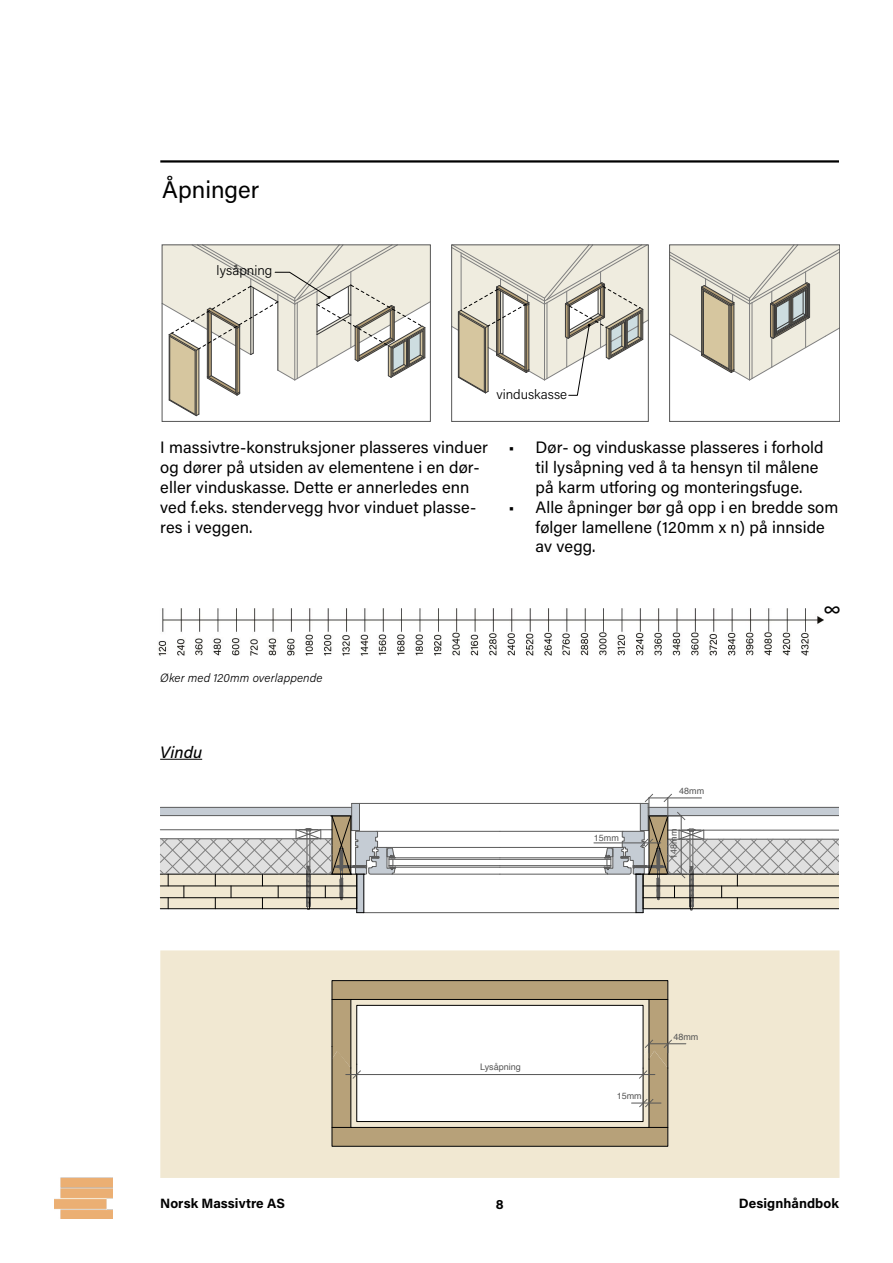
<style>
.page{position:relative;width:893px;height:1263px;background:#fff}
.page>*{position:absolute;margin:0;border:0;box-sizing:border-box;transform-origin:0 0}
.t1{font:24px "Acumin Pro";color:#000}
.t2{font:italic 500 21px "Acumin Pro";color:#000}
.t3{font:16.5px/19.8px "Acumin Pro";letter-spacing:.005em;color:#000}
.t4{font:italic 500 16.5px "Acumin Pro";letter-spacing:.005em;color:#000}
.t5{font:700 13.5px "Acumin Pro";letter-spacing:.005em;color:#000}
.t6{font:300 13.5px "Acumin Pro";color:#000}
.t7{font:italic 300 12px "Acumin Pro";letter-spacing:.005em;color:#000}
.t8{font:9px "Helvetica";color:#565656}
</style>
<div class="page">
<svg style="left:669px;top:244px;width:171px;height:136px"></svg>
<svg style="left:162px;top:244px;width:269px;height:172px"></svg>
<svg style="left:451px;top:244px;width:198px;height:152px"></svg>
<img style="left:158px;top:608px;width:665px;height:47px">
<img style="left:54px;top:1178px;width:59px;height:41px">
<hr style="left:160px;top:160px;width:679px;height:3px;background:#000">
<hr style="left:160px;top:759px;width:42px;height:1px;background:#000">
<hr style="left:500px;top:867px;width:111px;height:1px;background:#5b5b5b">
<hr style="left:500px;top:857px;width:111px;height:1px;background:#5b5b5b">
<hr style="left:500px;top:859px;width:111px;height:1px;background:#5b5b5b">
<hr style="left:500px;top:865px;width:111px;height:1px;background:#5b5b5b">
<hr style="left:500px;top:874px;width:108px;height:1px;background:#5b5b5b">
<hr style="left:500px;top:847px;width:113px;height:1px;background:#5b5b5b">
<hr style="left:500px;top:831px;width:123px;height:1px;background:#5b5b5b">
<hr style="left:389px;top:867px;width:111px;height:1px;background:#5b5b5b">
<hr style="left:389px;top:857px;width:111px;height:1px;background:#5b5b5b">
<hr style="left:389px;top:859px;width:111px;height:1px;background:#5b5b5b">
<hr style="left:389px;top:865px;width:111px;height:1px;background:#5b5b5b">
<hr style="left:364px;top:912px;width:272px;height:1px;background:#5b5b5b">
<hr style="left:392px;top:874px;width:108px;height:1px;background:#5b5b5b">
<hr style="left:386px;top:847px;width:114px;height:1px;background:#5b5b5b">
<hr style="left:377px;top:831px;width:123px;height:1px;background:#5b5b5b">
<hr style="left:359px;top:803px;width:281px;height:1px;background:#5b5b5b">
<svg style="left:160px;top:803px;width:237px;height:110px"></svg>
<hr style="left:594px;top:843px;width:67px;height:1px;background:#565656">
<svg style="left:604px;top:794px;width:235px;height:119px"></svg>
<div style="left:160px;top:950px;width:679px;height:228px;background:#f1e8d2"></div>
<hr style="left:649px;top:1043px;width:37px;height:1px;background:#565656">
<svg style="left:332px;top:980px;width:340px;height:167px"></svg>
<h1 class="t1" style="left:162px;top:173px;width:98px">Åpninger</h1>
<p class="t6" style="left:217px;top:261px;width:57px">lysåpning</p>
<p class="t6" style="left:496px;top:385px;width:72px">vinduskasse</p>
<p class="t3" style="left:160px;top:437px;width:329px">I massivtre-konstruksjoner plasseres vinduer og dører på utsiden av elementene i en dør&shy;eller vinduskasse. Dette er annerledes enn ved f.eks. stendervegg hvor vinduet plasse&shy;res i veggen.</p>
<p class="t3" style="left:536px;top:437px;width:289px;text-indent:-27px">• Dør- og vinduskasse plasseres i forhold til lysåpning ved å ta hensyn til målene på karm utforing og monteringsfuge.</p>
<p class="t3" style="left:536px;top:496px;width:304px;text-indent:-27px">• Alle åpninger bør gå opp i en bredde som følger lamellene (120mm x n) på innside av vegg.</p>
<p class="t7" style="left:160px;top:670px;width:164px">Øker med 120mm overlappende</p>
<p class="t4" style="left:160px;top:740px;width:44px">Vindu</p>
<p class="t8" style="left:480px;top:1060px;width:42px">Lysåpning</p>
<p class="t8" style="left:594px;top:831px;width:27px">15mm</p>
<p class="t8" style="left:679px;top:784px;width:27px">48mm</p>
<p class="t8" style="left:667px;top:859px;width:32px;rotate:-90deg">148mm</p>
<p class="t8" style="left:617px;top:1089px;width:27px">15mm</p>
<p class="t8" style="left:673px;top:1030px;width:27px">48mm</p>
<p class="t2" style="left:823px;top:594px;width:19px">∞</p>
<p class="t5" style="left:160px;top:1194px;width:126px">Norsk Massivtre AS</p>
<p class="t5" style="left:496px;top:1195px;width:9px">8</p>
<p class="t5" style="left:739px;top:1194px;width:102px">Designhåndbok</p>
</div>
